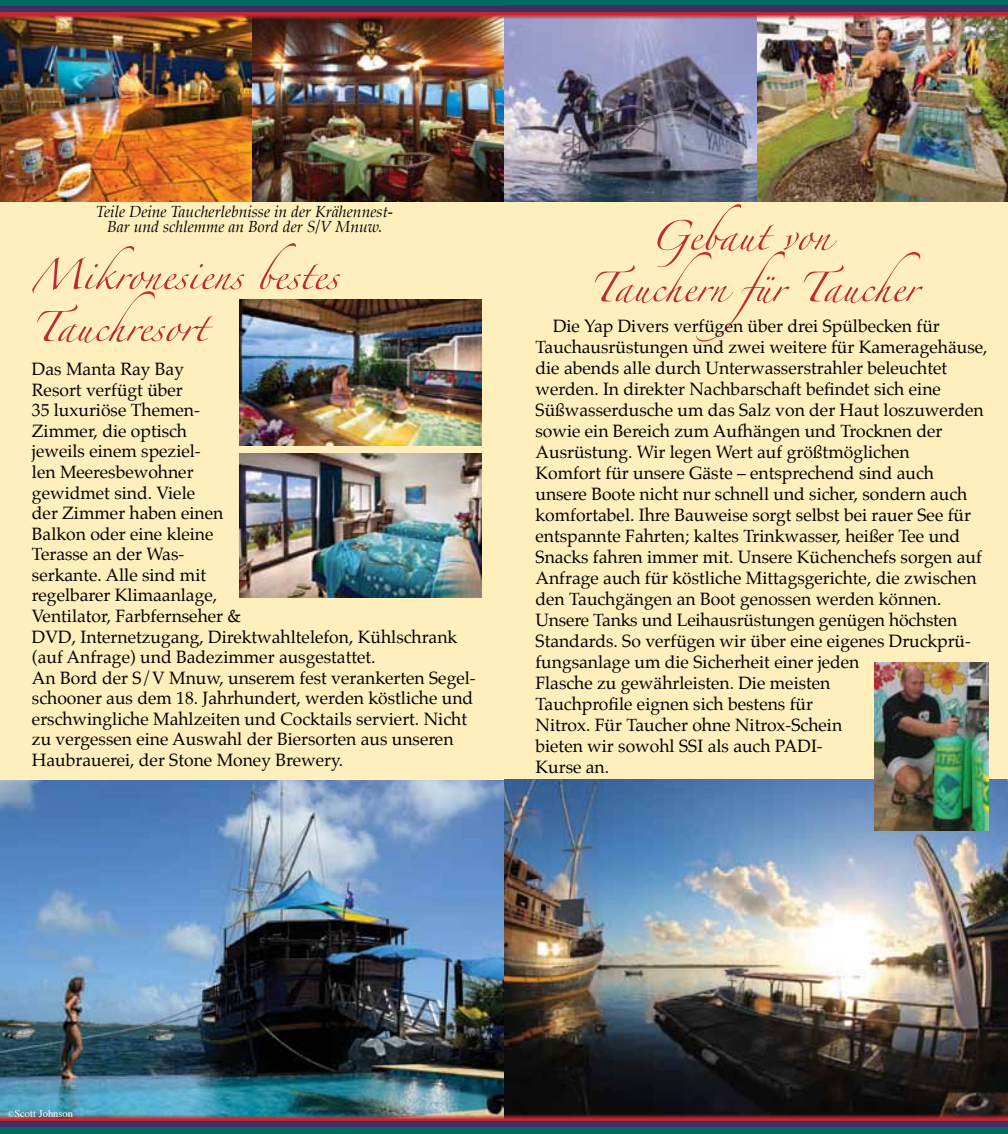
<style>
.page{position:relative;width:1008px;height:1134px;background:#fff}
.page>*{position:absolute;margin:0;border:0;box-sizing:border-box;transform-origin:0 0}
.t1{font:17.5px/21px "Palatino";color:#000}
.t2{font:italic 15.75px/15.8px "Palatino";color:#000;text-align:center}
.t3{font:10.5px "Times";color:#fff}
.s1{font-size:8.75px}
</style>
<div class="page">
<div style="left:0;top:8px;width:504px;height:834px;background:#ffefbd"></div>
<img style="left:252px;top:20px;width:252px;height:181px">
<img style="left:0;top:20px;width:252px;height:181px">
<img style="left:0;top:780px;width:1008px;height:333px">
<img style="left:239px;top:300px;width:242px;height:146px">
<img style="left:239px;top:454px;width:242px;height:144px">
<div style="left:0;top:6px;width:504px;height:6px;background:#442d65"></div>
<svg style="left:0;top:12px;width:504px;height:8px;background:#a8322b"></svg>
<div style="left:0;top:0;width:504px;height:6px;background:#006a62"></div>
<div style="left:0;top:1121px;width:504px;height:6px;background:#442d65"></div>
<img style="left:0;top:1113px;width:504px;height:8px">
<div style="left:0;top:1127px;width:504px;height:7px;background:#006a62"></div>
<svg style="left:504px;top:20px;width:504px;height:821px;background:#ddd4b6"></svg>
<img style="left:757px;top:20px;width:251px;height:181px">
<div style="left:504px;top:0;width:504px;height:6px;background:#006a62"></div>
<div style="left:504px;top:1127px;width:504px;height:7px;background:#006a62"></div>
<img style="left:875px;top:662px;width:114px;height:168px">
<div style="left:504px;top:1120px;width:504px;height:7px;background:#442d65"></div>
<svg style="left:504px;top:1113px;width:504px;height:7px;background:#6a1b1f"></svg>
<div style="left:504px;top:5px;width:504px;height:7px;background:#442d65"></div>
<svg style="left:504px;top:12px;width:504px;height:8px;background:#ba5a64"></svg>
<svg style="left:32px;top:243px;width:308px;height:100px"></svg>
<svg style="left:595px;top:204px;width:328px;height:138px;background:#fbe4b5"></svg>
<p class="t2" style="left:96px;top:203px;width:298px">Teile Deine Taucherlebnisse in der Krähennest-<br>Bar und schlemme an Bord der S/V Mnuw.</p>
<p class="t1" style="left:32px;top:359px;width:445px;line-height:20.5px">Das Manta Ray Bay<br>Resort verfügt über<br>35 luxuriöse Themen-<br>Zimmer, die optisch<br>jeweils einem speziel-<br>len Meeresbewohner<br>gewidmet sind. Viele<br>der Zimmer haben einen<br>Balkon oder eine kleine<br>Terasse an der Was-<br>serkante. Alle sind mit<br>regelbarer Klimaanlage,<br>Ventilator, Farbfernseher &amp;<br>DVD, Internetzugang, Direktwahltelefon, Kühlschrank (auf Anfrage) und Badezimmer ausgestattet.<br>An Bord der S/V Mnuw, unserem fest verankerten Segel&shy;schooner aus dem 18. Jahrhundert, werden köstliche und erschwingliche Mahlzeiten und Cocktails serviert. Nicht zu vergessen eine Auswahl der Biersorten aus unseren<br>Haubrauerei, der Stone Money Brewery.</p>
<p class="t1" style="left:536px;top:315px;width:454px;text-indent:18px">Die Yap Divers verfügen über drei Spülbecken für Tauchausrüstungen und zwei weitere für Kameragehäuse, die abends alle durch Unterwasserstrahler beleuchtet werden. In direkter Nachbarschaft befindet sich eine Süßwasserdusche um das Salz von der Haut loszuwerden sowie ein Bereich zum Aufhängen und Trocknen der Ausrüstung. Wir legen Wert auf größtmöglichen<br>Komfort für unsere Gäste – entsprechend sind auch unsere Boote nicht nur schnell und sicher, sondern auch komfortabel. Ihre Bauweise sorgt selbst bei rauer See für entspannte Fahrten; kaltes Trinkwasser, heißer Tee und Snacks fahren immer mit. Unsere Küchenchefs sorgen auf Anfrage auch für köstliche Mittagsgerichte, die zwischen den Tauchgängen an Boot genossen werden können.<br>Unsere Tanks und Leihausrüstungen genügen höchsten Standards. So verfügen wir über eine eigenes Druckprü&shy;fungsanlage um die Sicherheit einer jeden<br>Flasche zu gewährleisten. Die meisten<br>Tauchprofile eignen sich bestens für<br>Nitrox. Für Taucher ohne Nitrox-Schein<br>bieten wir sowohl SSI als auch PADI-<br>Kurse an.</p>
<p class="t3" style="left:8px;top:1104px;width:67px"><span class="s1">©</span>Scott Johnson</p>
</div>
